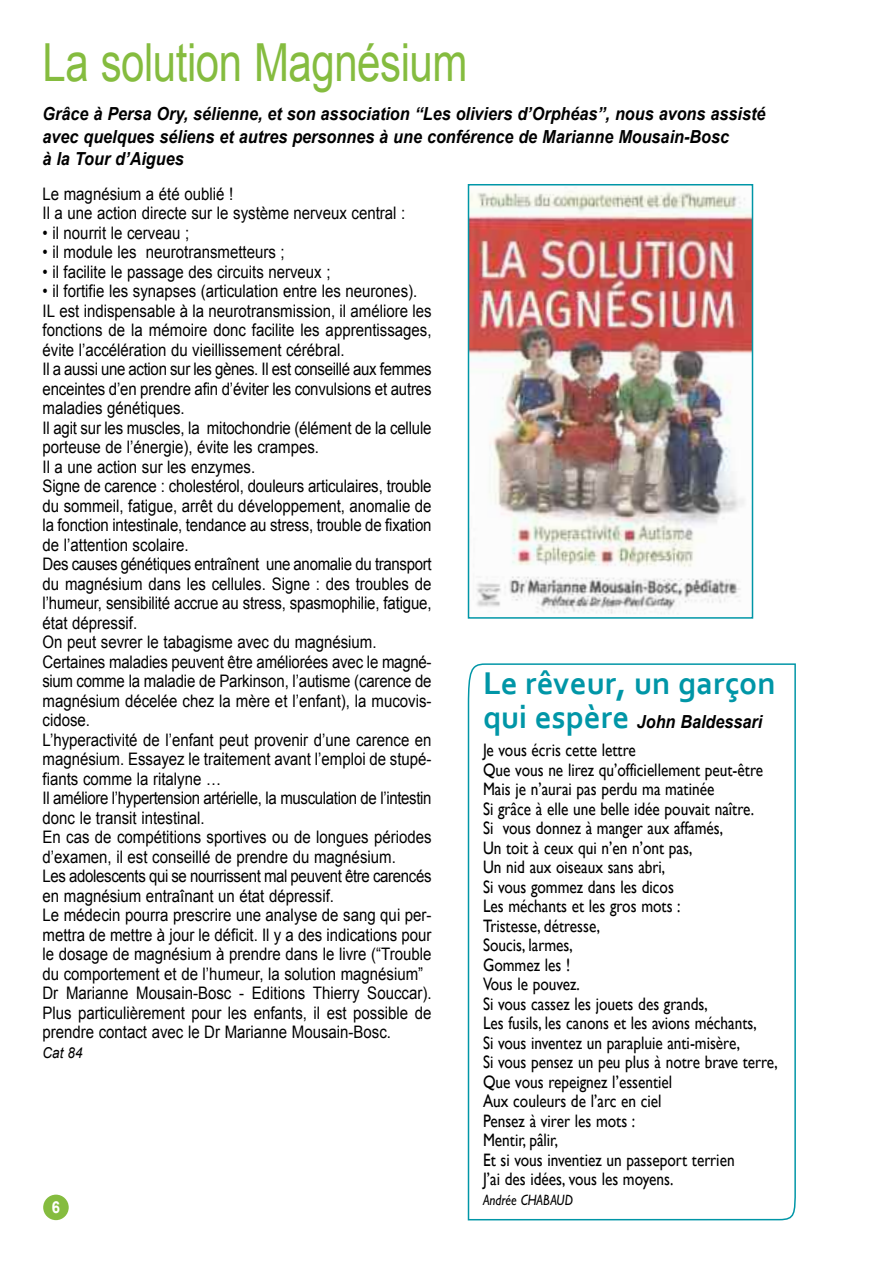
<style>
.page{position:relative;width:893px;height:1263px;background:#fff}
.page>*{position:absolute;margin:0;border:0;box-sizing:border-box;transform-origin:0 0}
.t1{font:52.5px "Arial";letter-spacing:-.01em;color:#85bc3f;scale:.8 1}
.t2{font:700 33px "Corbel";color:#0096a7}
.t3{font:18px/19.5px "Gill Sans";color:#000;scale:.85 1}
.t4{font:italic 700 18px/22.5px "Arial";color:#000;scale:.9 1}
.t5{font:17.25px/19.5px "Arial";color:#000;scale:.87 1}
.t6{font:700 16.5px "Arial";color:#fff;scale:.9 1}
.t7{font:italic 15px "Gill Sans";color:#000;scale:.85 1}
.t8{font:italic 15px "Arial";color:#000;scale:.9 1}
.s1{font-family:"Corbel";font-style:normal;font-size:33px;color:#0096a7}
</style>
<div class="page">
<div style="left:43px;top:1194px;width:26px;height:26px;background:#85bc3f;border-radius:50%"></div>
<svg style="left:468px;top:663px;width:328px;height:557px"></svg>
<img style="left:471px;top:189px;width:279px;height:425px">
<div style="left:468px;top:184px;width:285px;height:435px;border:2px solid #0096a7"></div>
<h1 class="t1" style="left:43px;top:33px;width:533px">La solution Magnésium</h1>
<p class="t4" style="left:43px;top:103px;width:805px">Grâce à Persa Ory, sélienne, et son association “Les oliviers d’Orphéas”, nous avons assisté avec quelques séliens et autres personnes à une conférence de Marianne Mousain-Bosc<br>à la Tour d’Aigues</p>
<p class="t5" style="left:43px;top:184px;width:419px">Le magnésium a été oublié !<br>Il a une action directe sur le système nerveux central :</p>
<p class="t5" style="left:43px;top:223px;width:170px">• il nourrit le cerveau ;</p>
<p class="t5" style="left:43px;top:242px;width:280px">• il module les neurotransmetteurs ;</p>
<p class="t5" style="left:43px;top:262px;width:333px">• il facilite le passage des circuits nerveux ;</p>
<p class="t5" style="left:42px;top:281px;width:449px">• il fortifie les synapses (articulation entre les neurones).<br>IL est indispensable à la neurotransmission, il améliore les fonctions de la mémoire donc facilite les apprentissages, évite l’accélération du vieillissement cérébral.<br>Il a aussi une action sur les gènes. Il est conseillé aux femmes enceintes d’en prendre afin d’éviter les convulsions et autres maladies génétiques.<br>Il agit sur les muscles, la mitochondrie (élément de la cellule porteuse de l’énergie), évite les crampes.<br>Il a une action sur les enzymes.<br>Signe de carence : cholestérol, douleurs articulaires, trouble du sommeil, fatigue, arrêt du développement, anomalie de la fonction intestinale, tendance au stress, trouble de fixation de l’attention scolaire.<br>Des causes génétiques entraînent une anomalie du transport du magnésium dans les cellules. Signe : des troubles de l’humeur, sensibilité accrue au stress, spasmophilie, fatigue, état dépressif.<br>On peut sevrer le tabagisme avec du magnésium.<br>Certaines maladies peuvent être améliorées avec le magné&shy;sium comme la maladie de Parkinson, l’autisme (carence de magnésium décelée chez la mère et l’enfant), la mucovis&shy;cidose.<br>L’hyperactivité de l’enfant peut provenir d’une carence en magnésium. Essayez le traitement avant l’emploi de stupé&shy;fiants comme la ritalyne …<br>Il améliore l’hypertension artérielle, la musculation de l’intestin donc le transit intestinal.<br>En cas de compétitions sportives ou de longues périodes d’examen, il est conseillé de prendre du magnésium.<br>Les adolescents qui se nourrissent mal peuvent être carencés en magnésium entraînant un état dépressif.<br>Le médecin pourra prescrire une analyse de sang qui per&shy;mettra de mettre à jour le déficit. Il y a des indications pour le dosage de magnésium à prendre dans le livre (“Trouble du comportement et de l’humeur, la solution magnésium” Dr Marianne Mousain-Bosc - Editions Thierry Souccar).<br>Plus particulièrement pour les enfants, il est possible de prendre contact avec le Dr Marianne Mousain-Bosc.</p>
<p class="t8" style="left:43px;top:1044px;width:46px">Cat 84</p>
<p class="t6" style="left:52px;top:1198px;width:11px">6</p>
<h2 class="t2" style="left:483px;top:662px;width:294px">Le rêveur, un garçon</h2>
<p class="t4" style="left:483px;top:711px;width:312px"><span class="s1">qui espère</span> John Baldessari</p>
<p class="t3" style="left:483px;top:740px;width:348px">Je vous écris cette lettre<br>Que vous ne lirez qu’officiellement peut-être<br>Mais je n’aurai pas perdu ma matinée<br>Si grâce à elle une belle idée pouvait naître.<br>Si vous donnez à manger aux affamés,<br>Un toit à ceux qui n’en n’ont pas,<br>Un nid aux oiseaux sans abri,<br>Si vous gommez dans les dicos<br>Les méchants et les gros mots :<br>Tristesse, détresse,<br>Soucis, larmes,<br>Gommez les !<br>Vous le pouvez.<br>Si vous cassez les jouets des grands,<br>Les fusils, les canons et les avions méchants,<br>Si vous inventez un parapluie anti-misère,<br>Si vous pensez un peu plus à notre brave terre,<br>Que vous repeignez l’essentiel<br>Aux couleurs de l’arc en ciel<br>Pensez à virer les mots :<br>Mentir, pâlir,<br>Et si vous inventiez un passeport terrien<br>J’ai des idées, vous les moyens.</p>
<p class="t7" style="left:483px;top:1194px;width:107px">Andrée CHABAUD</p>
</div>
